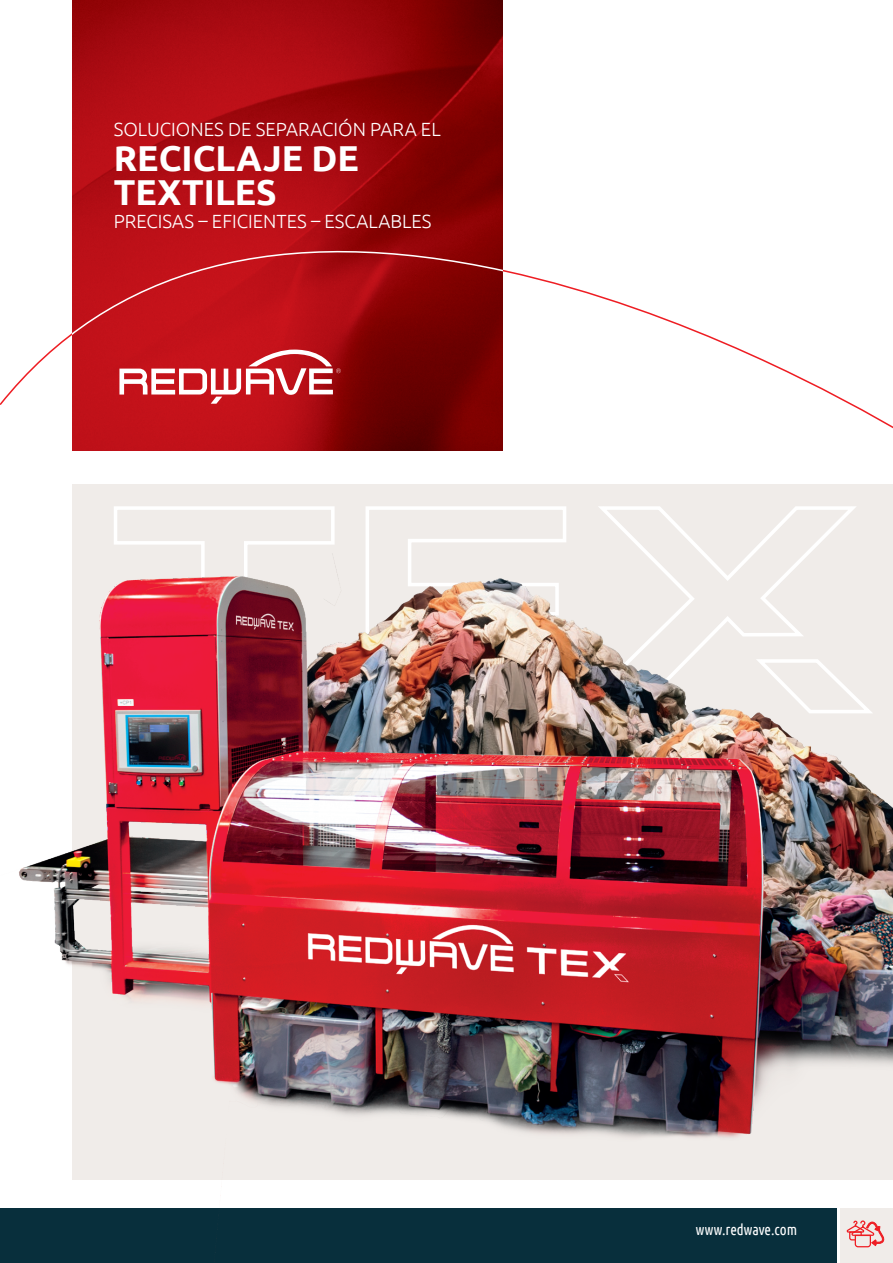
<style>
.page{position:relative;width:893px;height:1263px;background:#fff}
.page>*{position:absolute;margin:0;border:0;box-sizing:border-box;transform-origin:0 0}
.t1{font:700 36px/34.5px "Ubuntu";color:#fff}
.t2{font:300 19.05px "Ubuntu";color:#fff}
.t3{font:15px "Ubuntu Condensed";letter-spacing:-.005em;color:#fff}
</style>
<div class="page">
<div style="left:73px;top:484px;width:820px;height:696px;background:#f0ece9"></div>
<svg style="left:114px;top:506px;width:452px;height:47px"></svg>
<svg style="left:598px;top:506px;width:258px;height:47px"></svg>
<svg style="left:0;top:220px;width:893px;height:217px"></svg>
<img style="left:73px;top:0;width:429px;height:451px">
<svg style="left:73px;top:220px;width:429px;height:212px;background:#a30c11"></svg>
<img style="left:0;top:553px;width:893px;height:710px">
<svg style="left:119px;top:350px;width:222px;height:54px"></svg>
<p class="t2" style="left:114px;top:118px;width:328px">SOLUCIONES DE SEPARACIÓN PARA EL</p>
<h1 class="t1" style="left:114px;top:140px;width:247px">RECICLAJE DE<br>TEXTILES</h1>
<p class="t2" style="left:114px;top:210px;width:319px">PRECISAS – EFICIENTES – ESCALABLES</p>
<p class="t3" style="left:696px;top:1220px;width:103px">www.redwave.com</p>
</div>
